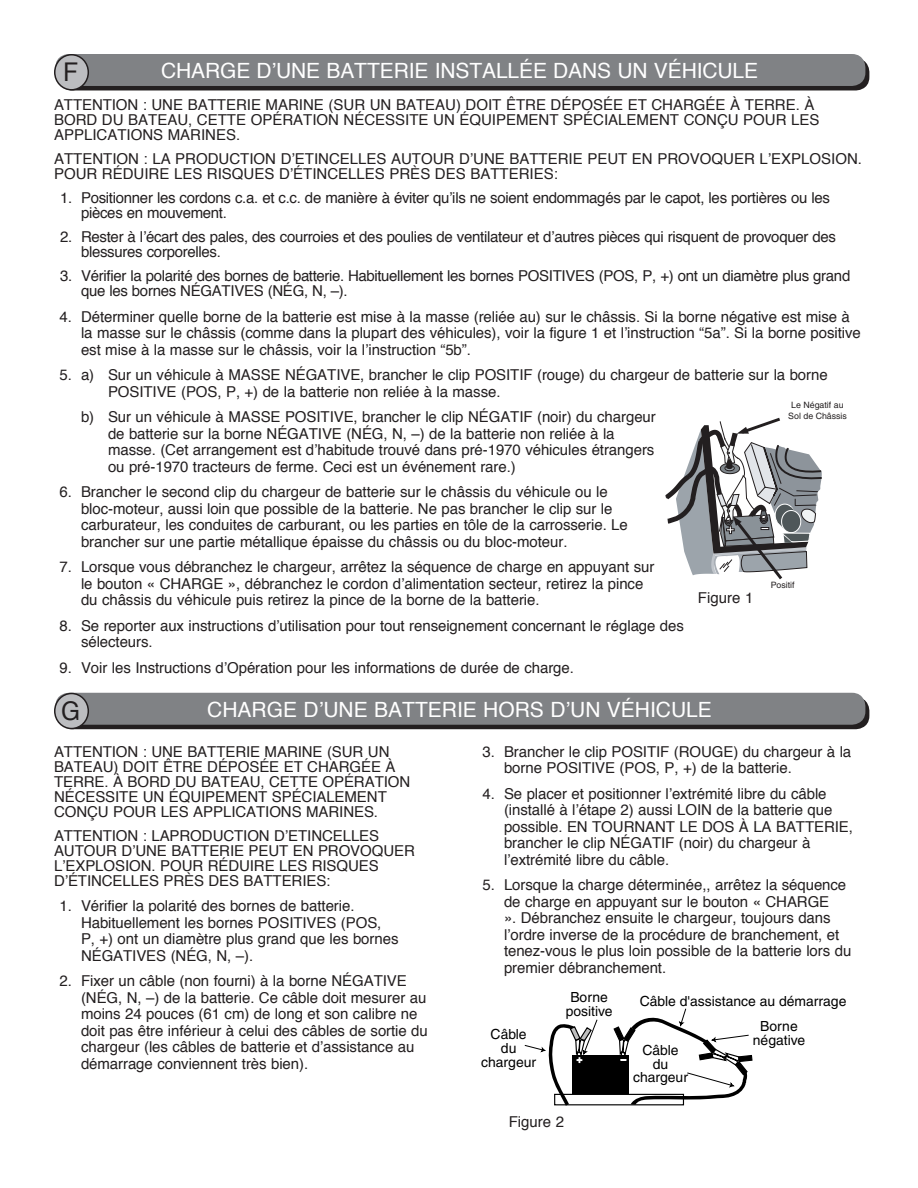
<style>
.page{position:relative;width:918px;height:1188px;background:#fff}
.page>*{position:absolute;margin:0;border:0;box-sizing:border-box;transform-origin:0 0}
.t1{font:25.8px "Helvetica";color:#231f20;scale:.95 1}
.body_text{font:21px "Helvetica";letter-spacing:-.005em;color:#fff}
.tab{font:15px/16.5px "Helvetica";letter-spacing:-.005em;color:#231f20}
.body_text-2{font:15px/15px "Helvetica";letter-spacing:-.005em;color:#231f20}
.t2{font:13.95px/14px "Helvetica";color:#000;text-align:center}
.t3{font:8.7px/10.2px "Helvetica";color:#231f20;text-align:center}
</style>
<div class="page">
<div style="left:59px;top:697px;width:810px;height:32px;background:#231f20;border-radius:14px"></div>
<div style="left:55px;top:693px;width:810px;height:32px;background:#808285;border-radius:14px"></div>
<div style="left:55px;top:693px;width:33px;height:36px;background:#bcbdc0;border-radius:50%"></div>
<div style="left:54px;top:693px;width:35px;height:36px;border:2px solid #231f20;border-radius:50%"></div>
<svg style="left:524px;top:1008px;width:229px;height:98px"></svg>
<div style="left:59px;top:59px;width:810px;height:31px;background:#231f20;border-radius:14px"></div>
<div style="left:55px;top:54px;width:810px;height:32px;background:#808285;border-radius:14px"></div>
<div style="left:55px;top:55px;width:33px;height:35px;background:#bcbdc0;border-radius:50%"></div>
<div style="left:54px;top:54px;width:35px;height:37px;border:2px solid #231f20;border-radius:50%"></div>
<svg style="left:665px;top:417px;width:157px;height:163px"></svg>
<p class="t1" style="left:63px;top:52px;width:17px">F</p>
<p class="body_text" style="left:161px;top:54px;width:599px">CHARGE D’UNE BATTERIE INSTALLÉE DANS UN VÉHICULE</p>
<p class="tab" style="left:54px;top:98px;width:767px;line-height:15px">ATTENTION : UNE BATTERIE MARINE (SUR UN BATEAU) DOIT ÊTRE DÉPOSÉE ET CHARGÉE À TERRE. À<br>BORD DU BATEAU, CETTE OPÉRATION NÉCESSITE UN ÉQUIPEMENT SPÉCIALEMENT CONÇU POUR LES<br>APPLICATIONS MARINES.</p>
<p class="tab" style="left:54px;top:152px;width:810px;line-height:15px">ATTENTION : LA PRODUCTION D’ETINCELLES AUTOUR D’UNE BATTERIE PEUT EN PROVOQUER L’EXPLOSION.<br>POUR RÉDUIRE LES RISQUES D’ÉTINCELLES PRÈS DES BATTERIES:</p>
<p class="tab" style="left:81px;top:191px;width:751px;line-height:15px;text-indent:-21px">1. Positionner les cordons c.a. et c.c. de manière à éviter qu’ils ne soient endommagés par le capot, les portières ou les pièces en mouvement.</p>
<p class="tab" style="left:81px;top:230px;width:757px;line-height:15px;text-indent:-21px">2. Rester à l’écart des pales, des courroies et des poulies de ventilateur et d’autres pièces qui risquent de provoquer des blessures corporelles.</p>
<p class="tab" style="left:81px;top:269px;width:771px;line-height:15px;text-indent:-21px">3. Vérifier la polarité des bornes de batterie. Habituellement les bornes POSITIVES (POS, P, +) ont un diamètre plus grand que les bornes NÉGATIVES (NÉG, N, –).</p>
<p class="tab" style="left:81px;top:309px;width:781px;text-indent:-21px">4. Déterminer quelle borne de la batterie est mise à la masse (reliée au) sur le châssis. Si la borne négative est mise à la masse sur le châssis (comme dans la plupart des véhicules), voir la figure 1 et l’instruction “5a”. Si la borne positive est mise à la masse sur le châssis, voir la l’instruction “5b”.</p>
<p class="tab" style="left:108px;top:367px;width:721px;text-indent:-48px">5. a) Sur un véhicule à MASSE NÉGATIVE, brancher le clip POSITIF (rouge) du chargeur de batterie sur la borne<br>POSITIVE (POS, P, +) de la batterie non reliée à la masse.</p>
<p class="tab" style="left:108px;top:409px;width:549px;text-indent:-27px">b) Sur un véhicule à MASSE POSITIVE, brancher le clip NÉGATIF (noir) du chargeur de batterie sur la borne NÉGATIVE (NÉG, N, –) de la batterie non reliée à la masse. (Cet arrangement est d’habitude trouvé dans pré-1970 véhicules étrangers ou pré-1970 tracteurs de ferme. Ceci est un événement rare.)</p>
<p class="tab" style="left:81px;top:484px;width:548px;text-indent:-21px">6. Brancher le second clip du chargeur de batterie sur le châssis du véhicule ou le bloc-moteur, aussi loin que possible de la batterie. Ne pas brancher le clip sur le carburateur, les conduites de carburant, ou les parties en tôle de la carrosserie. Le brancher sur une partie métallique épaisse du châssis ou du bloc-moteur.</p>
<p class="tab" style="left:81px;top:559px;width:575px;text-indent:-21px">7. Lorsque vous débranchez le chargeur, arrêtez la séquence de charge en appuyant sur le bouton « CHARGE », débranchez le cordon d’alimentation secteur, retirez la pince du châssis du véhicule puis retirez la pince de la borne de la batterie.</p>
<p class="tab" style="left:81px;top:618px;width:605px;text-indent:-21px">8. Se reporter aux instructions d’utilisation pour tout renseignement concernant le réglage des sélecteurs.</p>
<p class="tab" style="left:60px;top:660px;width:516px">9. Voir les Instructions d’Opération pour les informations de durée de charge.</p>
<p class="t3" style="left:788px;top:400px;width:60px">Le Négatif au<br>Sol de Châssis</p>
<p class="t3" style="left:771px;top:580px;width:25px">Positif</p>
<p class="tab" style="left:698px;top:590px;width:57px">Figure 1</p>
<p class="t1" style="left:61px;top:691px;width:22px">G</p>
<p class="body_text" style="left:207px;top:693px;width:506px">CHARGE D’UNE BATTERIE HORS D’UN VÉHICULE</p>
<p class="body_text-2" style="left:54px;top:744px;width:358px">ATTENTION : UNE BATTERIE MARINE (SUR UN BATEAU) DOIT ÊTRE DÉPOSÉE ET CHARGÉE À TERRE. À BORD DU BATEAU, CETTE OPÉRATION NÉCESSITE UN ÉQUIPEMENT SPÉCIALEMENT CONÇU POUR LES APPLICATIONS MARINES.</p>
<p class="body_text-2" style="left:54px;top:828px;width:362px">ATTENTION : LAPRODUCTION D’ETINCELLES AUTOUR D’UNE BATTERIE PEUT EN PROVOQUER L’EXPLOSION. POUR RÉDUIRE LES RISQUES D’ÉTINCELLES PRÈS DES BATTERIES:</p>
<p class="tab" style="left:81px;top:898px;width:319px;text-indent:-21px">1. Vérifier la polarité des bornes de batterie.<br>Habituellement les bornes POSITIVES (POS, P, +) ont un diamètre plus grand que les bornes NÉGATIVES (NÉG, N, –).</p>
<p class="tab" style="left:81px;top:973px;width:348px;text-indent:-21px">2. Fixer un câble (non fourni) à la borne NÉGATIVE (NÉG, N, –) de la batterie. Ce câble doit mesurer au moins 24 pouces (61 cm) de long et son calibre ne doit pas être inférieur à celui des câbles de sortie du chargeur (les câbles de batterie et d’assistance au démarrage conviennent très bien).</p>
<p class="tab" style="left:504px;top:744px;width:349px;text-indent:-21px">3. Brancher le clip POSITIF (ROUGE) du chargeur à la borne POSITIVE (POS, P, +) de la batterie.</p>
<p class="tab" style="left:504px;top:786px;width:351px;text-indent:-21px">4. Se placer et positionner l’extrémité libre du câble (installé à l’étape 2) aussi LOIN de la batterie que possible. EN TOURNANT LE DOS À LA BATTERIE, brancher le clip NÉGATIF (noir) du chargeur à l’extrémité libre du câble.</p>
<p class="tab" style="left:504px;top:877px;width:349px;text-indent:-21px">5. Lorsque la charge déterminée,, arrêtez la séquence de charge en appuyant sur le bouton « CHARGE<br>». Débranchez ensuite le chargeur, toujours dans l’ordre inverse de la procédure de branchement, et tenez-vous le plus loin possible de la batterie lors du premier débranchement.</p>
<p class="t2" style="left:566px;top:990px;width:48px">Borne positive</p>
<p class="t2" style="left:760px;top:988px;width:88px;line-height:25.3px;text-align:left;text-indent:-120px">Câble d'assistance au démarrage<br>Borne</p>
<p class="t2" style="left:753px;top:1033px;width:54px">négative</p>
<p class="t2" style="left:481px;top:1027px;width:56px">Câble du chargeur</p>
<p class="t2" style="left:633px;top:1043px;width:56px">Câble du chargeur</p>
<p class="tab" style="left:509px;top:1113px;width:57px">Figure 2</p>
</div>
